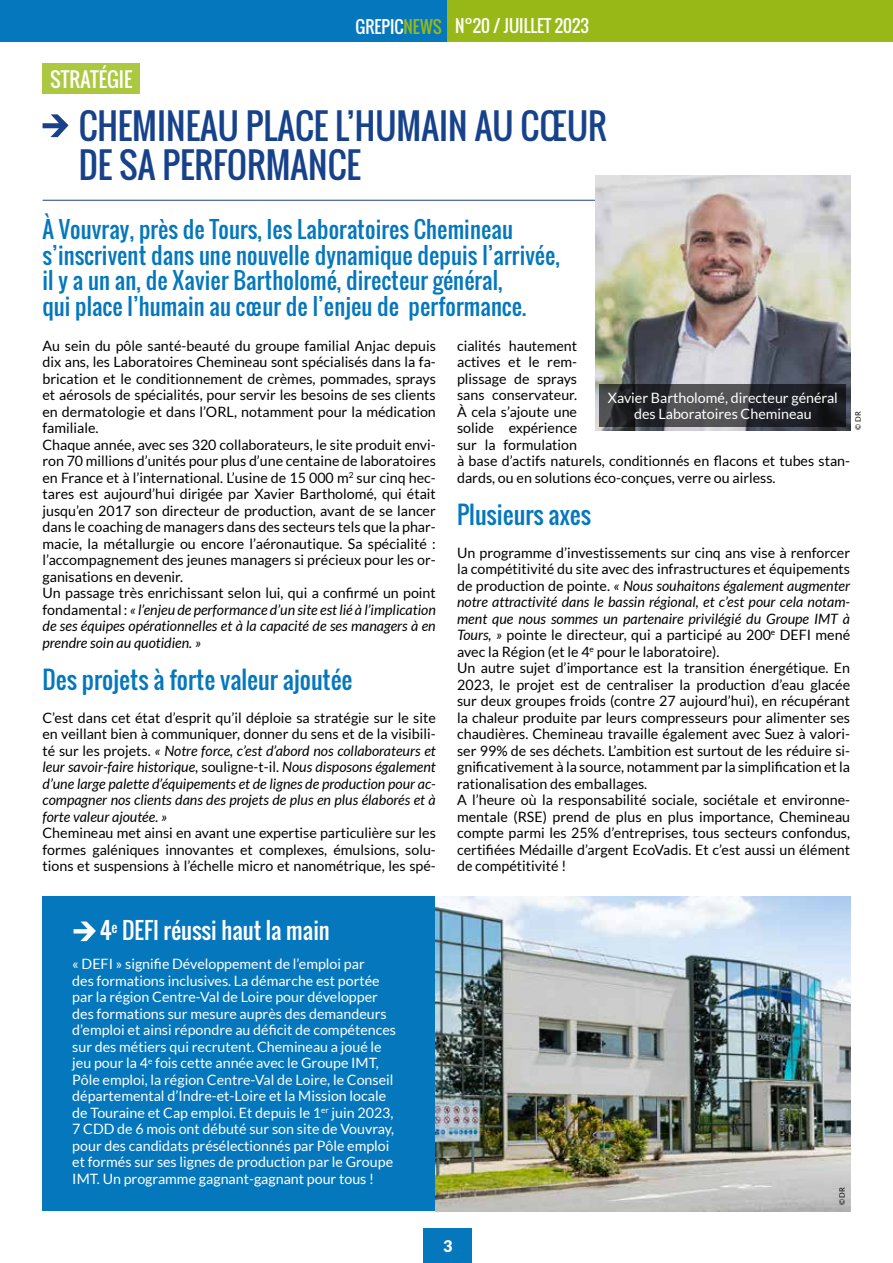
<style>
.page{position:relative;width:893px;height:1263px;background:#fff}
.page>*{position:absolute;margin:0;border:0;box-sizing:border-box;transform-origin:0 0}
.t1{font:34.5px/39px "Oswald";color:#17428b}
.t2{font:24px "Oswald";color:#0578bd}
.t3{font:22.5px/25.5px "Oswald";letter-spacing:.005em;color:#0578bd}
.t4{font:22.5px "Oswald";color:#fff}
.t5{font:19.95px "Oswald";color:#fff}
.t6{font:16.8px "Oswald";color:#fff}
.t7{font:900 16.05px "Lato";color:#fff}
.t8{font:14.25px/16.5px "Lato";color:#000}
.t9{font:14.25px/16.5px "Lato";color:#fff}
.t10{font:italic 14.25px/16.5px "Lato";color:#000;text-align:justify}
.t11{font:7.5px "Lato";color:#000}
.s1{color:#97b816}
.s2{font-style:italic}
.s3{font-style:normal}
</style>
<div class="page">
<div style="left:447px;top:0;width:446px;height:42px;background:#97b816"></div>
<div style="left:0;top:0;width:447px;height:42px;background:#0578bd"></div>
<div style="left:424px;top:1229px;width:48px;height:34px;background:#0578bd"></div>
<hr style="left:43px;top:200px;width:807px;height:1px;background:#17428b">
<svg style="left:43px;top:114px;width:26px;height:23px"></svg>
<div style="left:43px;top:896px;width:807px;height:315px;background:#0578bd"></div>
<svg style="left:74px;top:921px;width:22px;height:20px"></svg>
<img style="left:436px;top:896px;width:414px;height:315px">
<img style="left:595px;top:175px;width:255px;height:256px">
<svg style="left:600px;top:384px;width:246px;height:42px;background:#313236"></svg>
<div style="left:43px;top:64px;width:97px;height:30px;background:#acc841"></div>
<h3 class="t5" style="left:50px;top:64px;width:84px">STRATÉGIE</h3>
<p class="t6" style="left:356px;top:13px;width:235px">GREPIC<span class="s1">NEWS</span> N°20 / JUILLET 2023</p>
<h1 class="t1" style="left:79px;top:107px;width:530px">CHEMINEAU PLACE L’HUMAIN AU CŒUR<br>DE SA PERFORMANCE</h1>
<h3 class="t3" style="left:43px;top:217px;width:519px">À Vouvray, près de Tours, les Laboratoires Chemineau s’inscrivent dans une nouvelle dynamique depuis l’arrivée, il y a un an, de Xavier Bartholomé, directeur général,<br>qui place l’humain au cœur de l’enjeu de performance.</h3>
<p class="t8" style="left:43px;top:337px;width:395px">Au sein du pôle santé-beauté du groupe familial Anjac depuis dix ans, les Laboratoires Chemineau sont spécialisés dans la fa&shy;brication et le conditionnement de crèmes, pommades, sprays et aérosols de spécialités, pour servir les besoins de ses clients en dermatologie et dans l’ORL, notamment pour la médication familiale.<br>Chaque année, avec ses 320 collaborateurs, le site produit envi&shy;ron 70 millions d’unités pour plus d’une centaine de laboratoires en France et à l’international. L’usine de 15 000 m<sup>2</sup> sur cinq hec&shy;tares est aujourd’hui dirigée par Xavier Bartholomé, qui était jusqu’en 2017 son directeur de production, avant de se lancer dans le coaching de managers dans des secteurs tels que la phar&shy;macie, la métallurgie ou encore l’aéronautique. Sa spécialité : l’accompagnement des jeunes managers si précieux pour les or&shy;ganisations en devenir.<br>Un passage très enrichissant selon lui, qui a confirmé un point fondamental : <span class="s2">« l’enjeu de performance d’un site est lié à l’implication de ses équipes opérationnelles et à la capacité de ses managers à en prendre soin au quotidien. »</span></p>
<h2 class="t2" style="left:43px;top:661px;width:311px">Des projets à forte valeur ajoutée</h2>
<p class="t10" style="left:43px;top:709px;width:395px"><span class="s3">C’est dans cet état d’esprit qu’il déploie sa stratégie sur le site en veillant bien à communiquer, donner du sens et de la visibili&shy;té sur les projets.</span> « Notre force, c’est d’abord nos collaborateurs et leur savoir-faire historique, <span class="s3">souligne-t-il.</span> Nous disposons également d’une large palette d’équipements et de lignes de production pour ac&shy;compagner nos clients dans des projets de plus en plus élaborés et à forte valeur ajoutée. »</p>
<p class="t8" style="left:43px;top:824px;width:395px;text-align:justify">Chemineau met ainsi en avant une expertise particulière sur les formes galéniques innovantes et complexes, émulsions, solu&shy;tions et suspensions à l’échelle micro et nanométrique, les spé-</p>
<h3 class="t4" style="left:100px;top:913px;width:232px">4<sup>e</sup> DEFI réussi haut la main</h3>
<p class="t9" style="left:72px;top:956px;width:325px">« DEFI » signifie Développement de l’emploi par<br>des formations inclusives. La démarche est portée par la région Centre-Val de Loire pour développer des formations sur mesure auprès des demandeurs d’emploi et ainsi répondre au déficit de compétences sur des métiers qui recrutent. Chemineau a joué le jeu pour la 4<sup>e</sup> fois cette année avec le Groupe IMT, Pôle emploi, la région Centre-Val de Loire, le Conseil départemental d’Indre-et-Loire et la Mission locale de Touraine et Cap emploi. Et depuis le 1<sup>er</sup> juin 2023, 7 CDD de 6 mois ont débuté sur son site de Vouvray, pour des candidats présélectionnés par Pôle emploi et formés sur ses lignes de production par le Groupe IMT. Un programme gagnant-gagnant pour tous !</p>
<p class="t8" style="left:457px;top:337px;width:395px">cialités hautement<br>actives et le rem-<br>plissage de sprays<br>sans conservateur.<br>À cela s’ajoute une<br>solide expérience<br>sur la formulation<br>à base d’actifs naturels, conditionnés en flacons et tubes stan&shy;dards, ou en solutions éco-conçues, verre ou airless.</p>
<h2 class="t2" style="left:457px;top:496px;width:135px">Plusieurs axes</h2>
<p class="t8" style="left:457px;top:544px;width:395px">Un programme d’investissements sur cinq ans vise à renforcer la compétitivité du site avec des infrastructures et équipements de production de pointe. <span class="s2">« Nous souhaitons également augmenter notre attractivité dans le bassin régional, et c’est pour cela notam&shy;ment que nous sommes un partenaire privilégié du Groupe IMT à Tours, »</span> pointe le directeur, qui a participé au 200<sup>e</sup> DEFI mené avec la Région (et le 4<sup>e</sup> pour le laboratoire).<br>Un autre sujet d’importance est la transition énergétique. En 2023, le projet est de centraliser la production d’eau glacée sur deux groupes froids (contre 27 aujourd’hui), en récupérant la chaleur produite par leurs compresseurs pour alimenter ses chaudières. Chemineau travaille également avec Suez à valori&shy;ser 99% de ses déchets. L’ambition est surtout de les réduire si&shy;gnificativement à la source, notamment par la simplification et la rationalisation des emballages.<br>A l’heure où la responsabilité sociale, sociétale et environne&shy;mentale (RSE) prend de plus en plus importance, Chemineau compte parmi les 25% d’entreprises, tous secteurs confondus, certifiées Médaille d’argent EcoVadis. Et c’est aussi un élément de compétitivité !</p>
<p class="t9" style="left:608px;top:389px;width:232px;text-align:center">Xavier Bartholomé, directeur général des Laboratoires Chemineau</p>
<p class="t11" style="left:854px;top:429px;width:19px;rotate:-90deg">© DR</p>
<p class="t11" style="left:838px;top:1205px;width:19px;rotate:-90deg">© DR</p>
<p class="t7" style="left:443px;top:1237px;width:11px">3</p>
</div>
